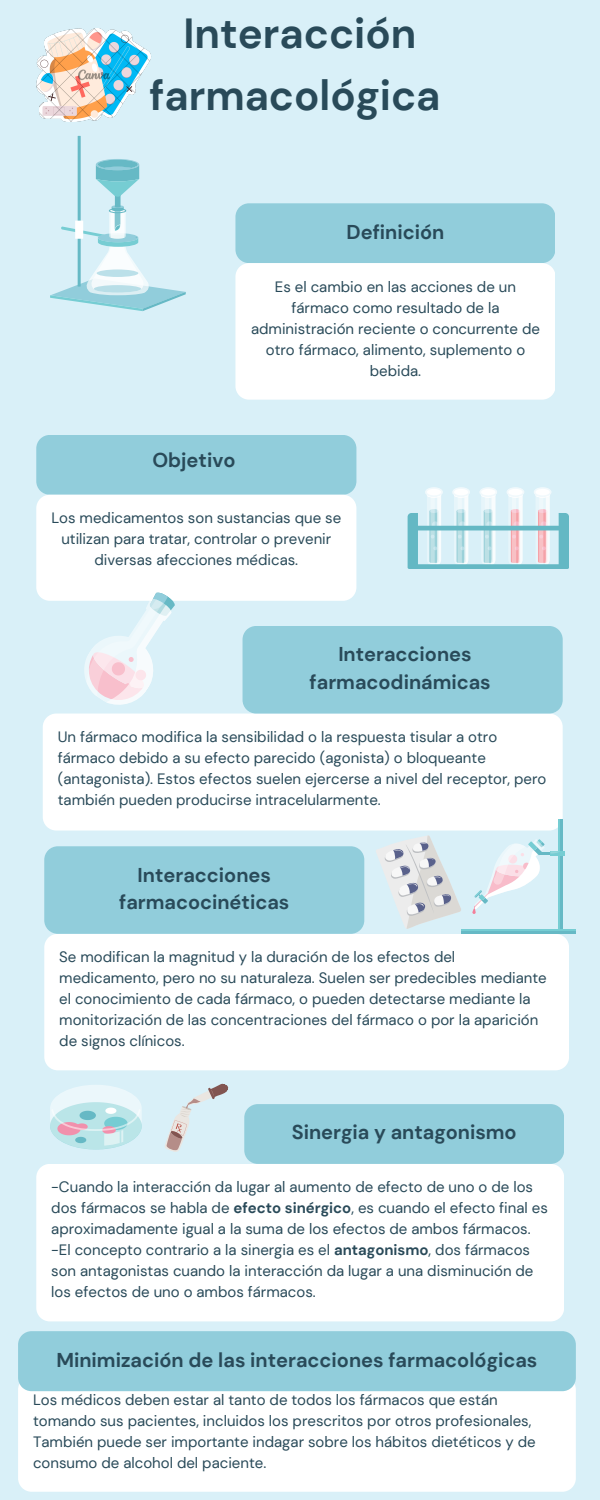
<style>
.page{position:relative;width:600px;height:1500px;background:#d9f0f8}
.page>*{position:absolute;margin:0;border:0;box-sizing:border-box;transform-origin:0 0}
.t1{font:700 42px/62.2px "DM Sans";color:#294a59;text-align:center}
.t2{font:700 20px/27.8px "DM Sans";color:#294a59;text-align:center}
.t3{font:15px/21px "DM Sans";color:#294a59}
.s1{font-weight:700}
</style>
<div class="page">
<div style="left:235px;top:203px;width:320px;height:60px;background:#91cddb"></div>
<div style="left:44px;top:846px;width:320px;height:88px;background:#91cddb"></div>
<div style="left:244px;top:1104px;width:320px;height:60px;background:#91cddb"></div>
<div style="left:44px;top:934px;width:525px;height:136px;background:#fff"></div>
<div style="left:18px;top:1391px;width:558px;height:101px;background:#fff"></div>
<div style="left:43px;top:718px;width:520px;height:113px;background:#fff"></div>
<div style="left:36px;top:1164px;width:528px;height:157px;background:#fff"></div>
<div style="left:235px;top:263px;width:320px;height:137px;background:#fff"></div>
<div style="left:18px;top:1331px;width:558px;height:60px;background:#91cddb"></div>
<svg style="left:36px;top:435px;width:533px;height:283px"></svg>
<hr style="left:78px;top:136px;width:3px;height:151px;background:#66b9c5">
<svg style="left:50px;top:159px;width:136px;height:152px"></svg>
<div style="left:558px;top:819px;width:5px;height:115px;background:#76cdd3"></div>
<hr style="left:560px;top:819px;width:3px;height:115px;background:#66b9c5">
<div style="left:461px;top:929px;width:115px;height:5px;background:#6ec3cc"></div>
<hr style="left:461px;top:932px;width:115px;height:2px;background:#66b9c5">
<div style="left:550px;top:851px;width:15px;height:5px;background:#76cdd3"></div>
<svg style="left:472px;top:839px;width:88px;height:75px"></svg>
<svg style="left:50px;top:1085px;width:92px;height:64px"></svg>
<img style="left:36px;top:28px;width:115px;height:93px">
<svg style="left:376px;top:835px;width:85px;height:94px"></svg>
<svg style="left:165px;top:1083px;width:64px;height:69px"></svg>
<p class="t1" style="left:149px;top:3px;width:293px">Interacción farmacológica</p>
<h1 class="t2" style="left:347px;top:218px;width:99px">Definición</h1>
<p class="t3" style="left:251px;top:276px;width:290px;text-align:center">Es el cambio en las acciones de un fármaco como resultado de la administración reciente o concurrente de otro fármaco, alimento, suplemento o bebida.</p>
<p class="t2" style="left:152px;top:447px;width:85px">Objetivo</p>
<p class="t3" style="left:51px;top:508px;width:291px;text-align:center">Los medicamentos son sustancias que se utilizan para tratar, controlar o prevenir diversas afecciones médicas.</p>
<p class="t2" style="left:310px;top:641px;width:183px">Interacciones farmacodinámicas</p>
<p class="t3" style="left:58px;top:726px;width:490px">Un fármaco modifica la sensibilidad o la respuesta tisular a otro fármaco debido a su efecto parecido (agonista) o bloqueante (antagonista). Estos efectos suelen ejercerse a nivel del receptor, pero también pueden producirse intracelularmente.</p>
<p class="t2" style="left:119px;top:861px;width:172px">Interacciones farmacocinéticas</p>
<p class="t3" style="left:59px;top:947px;width:489px">Se modifican la magnitud y la duración de los efectos del medicamento, pero no su naturaleza. Suelen ser predecibles mediante el conocimiento de cada fármaco, o pueden detectarse mediante la monitorización de las concentraciones del fármaco o por la aparición de signos clínicos.</p>
<p class="t2" style="left:292px;top:1119px;width:226px">Sinergia y antagonismo</p>
<p class="t3" style="left:51px;top:1177px;width:498px">-Cuando la interacción da lugar al aumento de efecto de uno o de los dos fármacos se habla de <span class="s1">efecto sinérgico</span>, es cuando el efecto final es aproximadamente igual a la suma de los efectos de ambos fármacos.</p>
<p class="t3" style="left:51px;top:1240px;width:484px">-El concepto contrario a la sinergia es el <span class="s1">antagonismo</span>, dos fármacos son antagonistas cuando la interacción da lugar a una disminución de los efectos de uno o ambos fármacos.</p>
<p class="t2" style="left:57px;top:1346px;width:482px">Minimización de las interacciones farmacológicas</p>
<p class="t3" style="left:33px;top:1389px;width:504px">Los médicos deben estar al tanto de todos los fármacos que están tomando sus pacientes, incluidos los prescritos por otros profesionales, También puede ser importante indagar sobre los hábitos dietéticos y de consumo de alcohol del paciente.</p>
</div>
